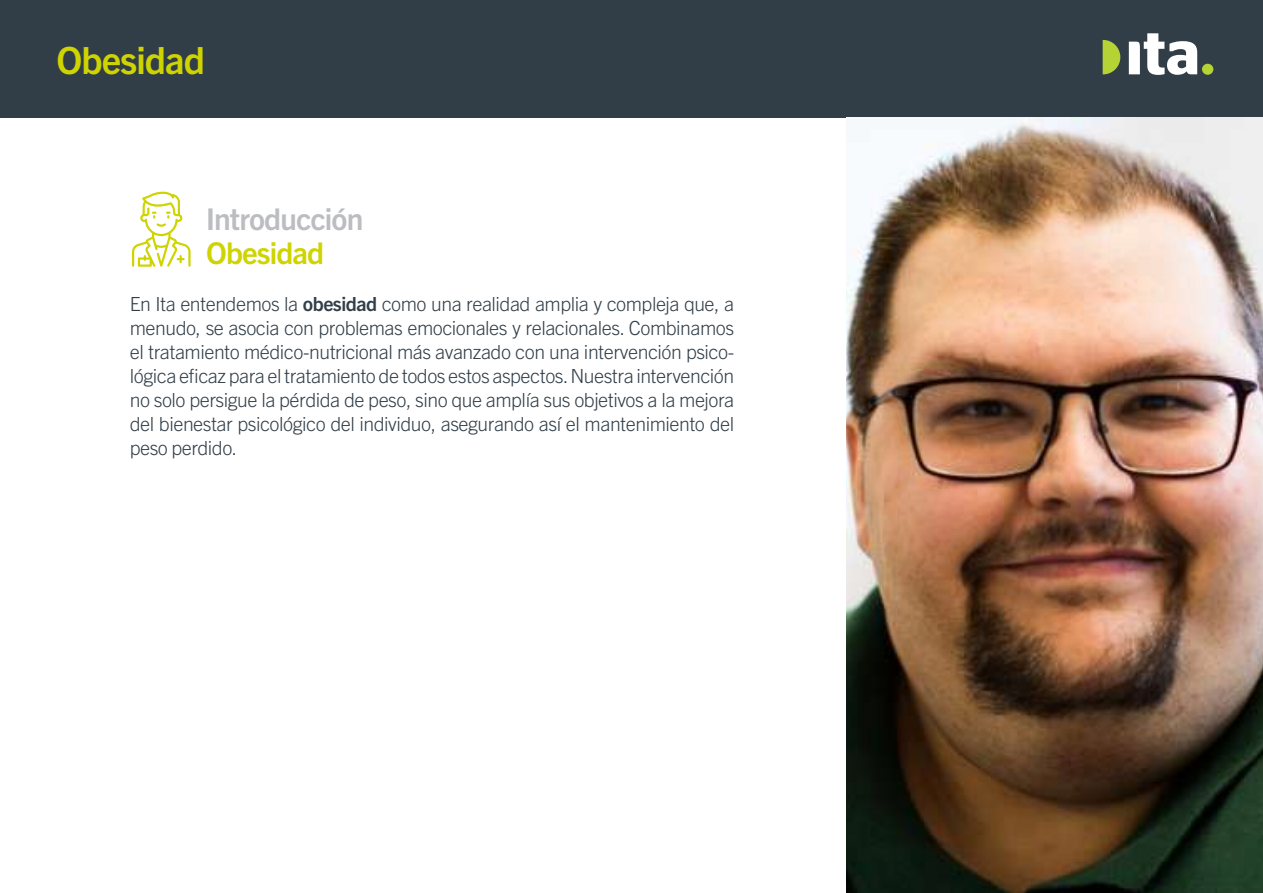
<style>
.page{position:relative;width:1263px;height:893px;background:#fff}
.page>*{position:absolute;margin:0;border:0;box-sizing:border-box;transform-origin:0 0}
.t1{font:700 37.5px "Trade Gothic Next LT Pro";letter-spacing:-.025em;color:#cfd400}
.t2{font:700 30px "Trade Gothic Next LT Pro";letter-spacing:-.03em;color:#bcbdc0}
.t3{font:700 30px "Trade Gothic Next LT Pro";letter-spacing:-.03em;color:#cfd400}
.t4{font:300 19.5px/24px "Trade Gothic Next LT Pro";letter-spacing:-.025em;color:#313e48;text-align:justify}
.s1{font-weight:700}
</style>
<div class="page">
<div style="left:0;top:0;width:1263px;height:117px;background:#313e48"></div>
<svg style="left:1129px;top:33px;width:68px;height:42px"></svg>
<div style="left:1202px;top:64px;width:11px;height:11px;background:#b5d334;border-radius:50%"></div>
<svg style="left:1103px;top:40px;width:17px;height:34px"></svg>
<svg style="left:132px;top:192px;width:59px;height:75px"></svg>
<img style="left:846px;top:117px;width:417px;height:776px">
<h1 class="t1" style="left:56px;top:35px;width:150px">Obesidad</h1>
<h2 class="t2" style="left:206px;top:199px;width:159px">Introducción</h2>
<h2 class="t3" style="left:206px;top:232px;width:120px">Obesidad</h2>
<p class="t4" style="left:130px;top:290px;width:606px">En Ita entendemos la <span class="s1">obesidad</span> como una realidad amplia y compleja que, a menudo, se asocia con problemas emocionales y relacionales. Combinamos el tratamiento médico-nutricional más avanzado con una intervención psico&shy;lógica eficaz para el tratamiento de todos estos aspectos. Nuestra intervención no solo persigue la pérdida de peso, sino que amplía sus objetivos a la mejora del bienestar psicológico del individuo, asegurando así el mantenimiento del peso perdido.</p>
</div>
